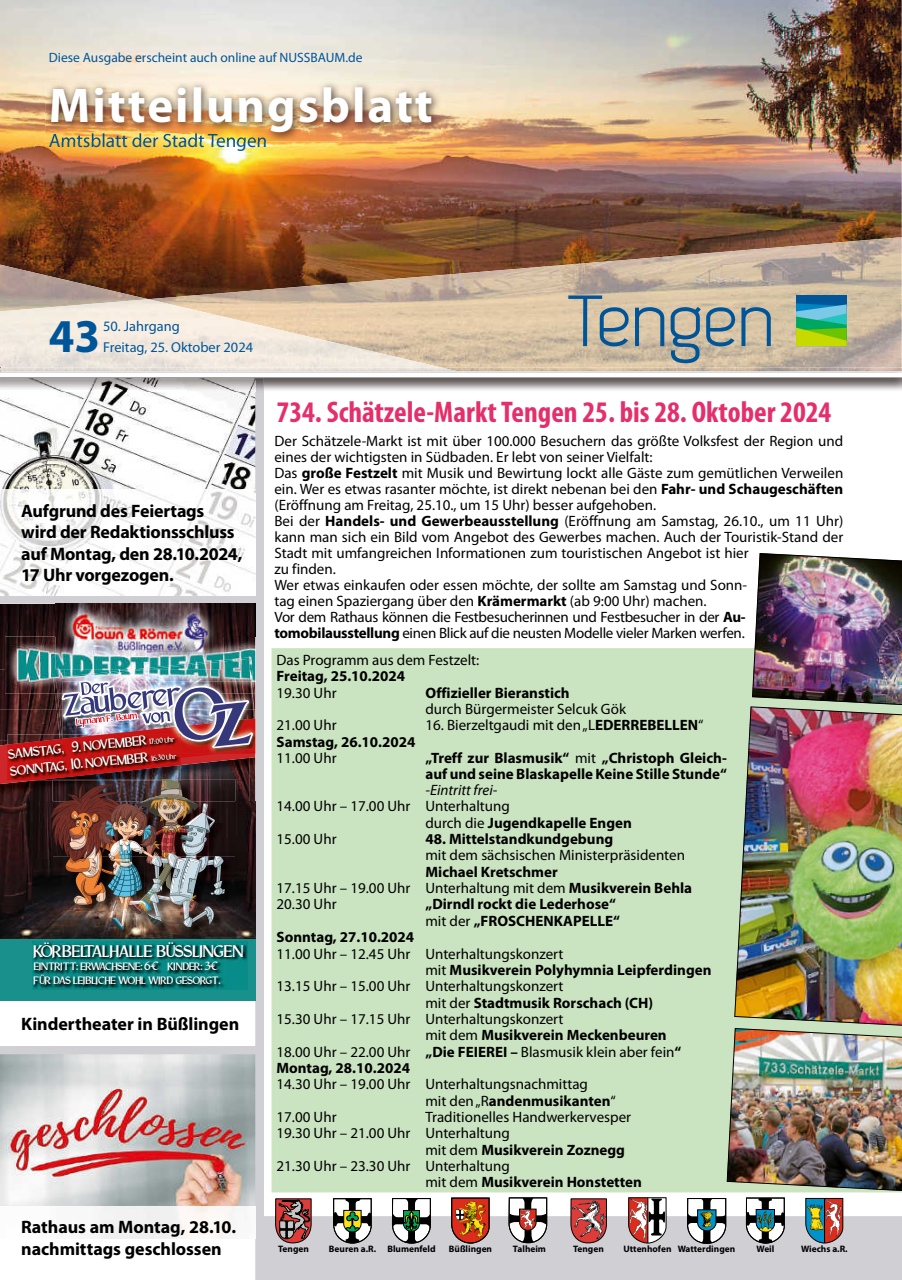
<style>
.page{position:relative;width:902px;height:1280px;background:#fff}
.page>*{position:absolute;margin:0;border:0;box-sizing:border-box;transform-origin:0 0}
.t1{font:700 48.9px "Myriad Pro";letter-spacing:.04em;color:#fff}
.t2{font:700 47.25px "Myriad Pro";color:#059}
.t3{font:700 condensed 30px "Myriad Pro";color:#e42f6b}
.t4{font:19.2px "Myriad Pro";color:#059}
.t5{font:700 18px/21.6px "Myriad Pro";letter-spacing:-.01em;color:#000}
.t6{font:18px "Dragon Fire";color:#fff}
.t7{font:15px/16px "Myriad Pro";color:#000}
.t8{font:700 15px/15.9px "Myriad Pro";color:#000}
.t9{font:italic 15px "Myriad Pro";color:#000}
.t10{font:14.4px/21px "Myriad Pro";color:#059}
.t11{font:14.1px/17px "Dragon Fire";color:#fff}
.t12{font:13.5px "Myriad Pro";color:#059}
.t13{font:11.4px/13.6px "Dragon Fire";color:#fff}
.t14{font:700 9.3px "Myriad Pro";color:#000}
.s1{font-size:7.2px}
.s2{font-weight:700}
.s3{font-weight:400}
</style>
<div class="page">
<div style="left:255px;top:378px;width:9px;height:901px;background:#cfcfd4"></div>
<img style="left:0;top:0;width:901px;height:265px">
<div style="left:0;top:595px;width:255px;height:8px;background:#cfcfd4"></div>
<img style="left:148px;top:237px;width:753px;height:130px">
<img style="left:0;top:265px;width:148px;height:34px">
<img style="left:0;top:299px;width:441px;height:68px">
<div style="left:796px;top:295px;width:50px;height:51px;background:#059"></div>
<svg style="left:796px;top:303px;width:50px;height:43px;background:#62bc68"></svg>
<svg style="left:568px;top:295px;width:96px;height:52px;background:#a8aba2"></svg>
<svg style="left:670px;top:307px;width:30px;height:56px;background:#81969e"></svg>
<svg style="left:706px;top:307px;width:64px;height:40px;background:#93a0a0"></svg>
<img style="left:45px;top:81px;width:396px;height:61px">
<img style="left:49px;top:133px;width:217px;height:9px">
<div style="left:271px;top:648px;width:481px;height:380px;background:#cae3c0"></div>
<img style="left:0;top:391px;width:255px;height:98px">
<img style="left:0;top:604px;width:55px;height:65px">
<img style="left:55px;top:604px;width:200px;height:32px">
<img style="left:0;top:669px;width:5px;height:11px">
<img style="left:0;top:930px;width:53px;height:9px">
<img style="left:236px;top:930px;width:19px;height:9px">
<img style="left:5px;top:636px;width:51px;height:44px">
<img style="left:223px;top:636px;width:32px;height:29px">
<img style="left:253px;top:665px;width:2px;height:15px">
<img style="left:55px;top:636px;width:168px;height:33px">
<img style="left:53px;top:930px;width:183px;height:9px">
<img style="left:53px;top:671px;width:3px;height:9px">
<img style="left:223px;top:657px;width:30px;height:23px">
<img style="left:135px;top:660px;width:83px;height:9px">
<img style="left:56px;top:669px;width:162px;height:11px">
<img style="left:218px;top:659px;width:33px;height:21px">
<img style="left:150px;top:661px;width:73px;height:8px">
<img style="left:0;top:680px;width:255px;height:250px">
<img style="left:62px;top:739px;width:119px;height:29px">
<img style="left:63px;top:735px;width:118px;height:19px">
<div style="left:0;top:939px;width:255px;height:62px;background:#19908c"></div>
<img style="left:33px;top:941px;width:215px;height:48px">
<img style="left:0;top:489px;width:255px;height:106px">
<img style="left:0;top:377px;width:901px;height:13px">
<svg style="left:255px;top:378px;width:9px;height:14px"></svg>
<img style="left:458px;top:367px;width:443px;height:4px">
<img style="left:0;top:367px;width:458px;height:4px">
<img style="left:0;top:378px;width:255px;height:13px">
<img style="left:752px;top:553px;width:149px;height:153px">
<img style="left:734px;top:706px;width:167px;height:322px">
<img style="left:0;top:1028px;width:901px;height:252px">
<p class="t12" style="left:49px;top:49px;width:315px">Diese Ausgabe erscheint auch online auf NUSSBAUM.de</p>
<h1 class="t1" style="left:49px;top:74px;width:385px">Mitteilungsblatt</h1>
<p class="t4" style="left:49px;top:129px;width:220px">Amtsblatt der Stadt Tengen</p>
<h2 class="t2" style="left:49px;top:306px;width:53px">43</h2>
<p class="t10" style="left:103px;top:315px;width:151px">50. Jahrgang<br>Freitag, 25. Oktober 2024</p>
<p class="t5" style="left:21px;top:499px;width:223px">Aufgrund des Feiertags wird der Redaktionsschluss auf Montag, den 28.10.2024,<br>17 Uhr vorgezogen.</p>
<p class="t11" style="left:7px;top:746px;width:169px;rotate:-6deg">SAMSTAG, 9. NOVEMBER <span class="s1">17:00 Uhr<br></span>SONNTAG, 10. NOVEMBER <span class="s1">16:30 Uhr</span></p>
<p class="t6" style="left:34px;top:940px;width:211px">KÖRBELTALHALLE BÜSSLINGEN</p>
<p class="t13" style="left:34px;top:959px;width:188px">EINTRITT: ERWACHSENE: 6 € KINDER: 3 €<br>FÜR DAS LEIBLICHE WOHL WIRD GESORGT.</p>
<p class="t5" style="left:21px;top:1013px;width:219px">Kindertheater in Büßlingen</p>
<p class="t5" style="left:21px;top:1215px;width:216px">Rathaus am Montag, 28.10. nachmittags geschlossen</p>
<h3 class="t3" style="left:276px;top:395px;width:556px">734. Schätzele-Markt Tengen 25. bis 28. Oktober 2024</h3>
<p class="t7" style="left:274px;top:433px;width:570px">Der Schätzele-Markt ist mit über 100.000 Besuchern das größte Volksfest der Region und eines der wichtigsten in Südbaden. Er lebt von seiner Vielfalt:<br>Das <span class="s2">große Festzelt</span> mit Musik und Bewirtung lockt alle Gäste zum gemütlichen Verweilen ein. Wer es etwas rasanter möchte, ist direkt nebenan bei den <span class="s2">Fahr- und Schaugeschäften </span>(Eröffnung am Freitag, 25.10., um 15 Uhr) besser aufgehoben.<br>Bei der <span class="s2">Handels- und Gewerbeausstellung</span> (Eröffnung am Samstag, 26.10., um 11 Uhr) kann man sich ein Bild vom Angebot des Gewerbes machen. Auch der Touristik-Stand der Stadt mit umfangreichen Informationen zum touristischen Angebot ist hier<br>zu finden.<br>Wer etwas einkaufen oder essen möchte, der sollte am Samstag und Sonn-<br>tag einen Spaziergang über den <span class="s2">Krämermarkt</span> (ab 9:00 Uhr) machen.<br>Vor dem Rathaus können die Festbesucherinnen und Festbesucher in der <span class="s2">Au&shy;tomobilausstellung</span> einen Blick auf die neusten Modelle vieler Marken werfen.</p>
<p class="t7" style="left:276px;top:652px;width:204px">Das Programm aus dem Festzelt:</p>
<p class="t8" style="left:276px;top:668px;width:130px">Freitag, 25.10.2024</p>
<p class="t7" style="left:276px;top:684px;width:61px">19.30 Uhr</p>
<p class="t8" style="left:425px;top:684px;width:146px">Offizieller Bieranstich</p>
<p class="t7" style="left:425px;top:701px;width:202px">durch Bürgermeister Selcuk Gök</p>
<p class="t7" style="left:276px;top:717px;width:61px">21.00 Uhr</p>
<p class="t7" style="left:425px;top:717px;width:279px">16. Bierzeltgaudi mit den „L<span class="s2">EDERREBELLEN</span>“</p>
<p class="t8" style="left:276px;top:733px;width:140px">Samstag, 26.10.2024</p>
<p class="t7" style="left:276px;top:750px;width:61px">11.00 Uhr</p>
<p class="t8" style="left:425px;top:750px;width:303px">„Treff zur Blasmusik“ <span class="s3">mit</span> „Christoph Gleich&shy;auf und seine Blaskapelle Keine Stille Stunde“</p>
<p class="t9" style="left:425px;top:781px;width:73px">-Eintritt frei-</p>
<p class="t7" style="left:276px;top:798px;width:235px">14.00 Uhr – 17.00 Uhr Unterhaltung</p>
<p class="t8" style="left:425px;top:814px;width:208px"><span class="s3">durch die</span> Jugendkapelle Engen</p>
<p class="t7" style="left:276px;top:831px;width:61px">15.00 Uhr</p>
<p class="t8" style="left:425px;top:831px;width:189px">48. Mittelstandkundgebung</p>
<p class="t7" style="left:425px;top:847px;width:261px">mit dem sächsischen Ministerpräsidenten</p>
<p class="t7" style="left:276px;top:863px;width:417px;text-indent:149px"><span class="s2">Michael Kretschmer<br></span>17.15 Uhr – 19.00 Uhr Unterhaltung mit dem <span class="s2">Musikverein Behla<br></span>20.30 Uhr</p>
<p class="t8" style="left:425px;top:896px;width:196px;line-height:16.4px">„Dirndl rockt die Lederhose“ <span class="s3">mit der</span> „FROSCHENKAPELLE“</p>
<p class="t8" style="left:276px;top:929px;width:139px">Sonntag, 27.10.2024</p>
<p class="t7" style="left:276px;top:945px;width:288px">11.00 Uhr – 12.45 Uhr Unterhaltungskonzert</p>
<p class="t8" style="left:425px;top:961px;width:287px"><span class="s3">mit</span> Musikverein Polyhymnia Leipferdingen</p>
<p class="t7" style="left:276px;top:978px;width:288px">13.15 Uhr – 15.00 Uhr Unterhaltungskonzert</p>
<p class="t8" style="left:425px;top:994px;width:229px"><span class="s3">mit der</span> Stadtmusik Rorschach (CH)</p>
<p class="t7" style="left:276px;top:1010px;width:288px">15.30 Uhr – 17.15 Uhr Unterhaltungskonzert</p>
<p class="t8" style="left:425px;top:1027px;width:243px"><span class="s3">mit dem</span> Musikverein Meckenbeuren</p>
<p class="t7" style="left:276px;top:1043px;width:406px">18.00 Uhr – 22.00 Uhr <span class="s2">„Die FEIEREI –</span> Blasmusik klein aber fein<span class="s2">“</span></p>
<p class="t8" style="left:276px;top:1059px;width:135px">Montag, 28.10.2024</p>
<p class="t7" style="left:276px;top:1076px;width:313px">14.30 Uhr – 19.00 Uhr Unterhaltungsnachmittag</p>
<p class="t8" style="left:425px;top:1092px;width:192px"><span class="s3">mit den „R</span>andenmusikanten<span class="s3">“</span></p>
<p class="t7" style="left:276px;top:1109px;width:61px">17.00 Uhr</p>
<p class="t7" style="left:425px;top:1109px;width:207px">Traditionelles Handwerkervesper</p>
<p class="t7" style="left:276px;top:1125px;width:235px">19.30 Uhr – 21.00 Uhr Unterhaltung</p>
<p class="t8" style="left:425px;top:1141px;width:201px"><span class="s3">mit dem</span> Musikverein Zoznegg</p>
<p class="t7" style="left:276px;top:1158px;width:235px">21.30 Uhr – 23.30 Uhr Unterhaltung</p>
<p class="t8" style="left:425px;top:1174px;width:218px"><span class="s3">mit dem</span> Musikverein Honstetten</p>
<p class="t14" style="left:278px;top:1243px;width:32px">Tengen</p>
<p class="t14" style="left:329px;top:1243px;width:108px">Beuren a.R. Blumenfeld</p>
<p class="t14" style="left:449px;top:1243px;width:45px">Büßlingen</p>
<p class="t14" style="left:513px;top:1243px;width:35px">Talheim</p>
<p class="t14" style="left:573px;top:1243px;width:32px">Tengen</p>
<p class="t14" style="left:623px;top:1243px;width:113px">Uttenhofen Watterdingen</p>
<p class="t14" style="left:756px;top:1243px;width:19px">Weil</p>
<p class="t14" style="left:801px;top:1243px;width:48px">Wiechs a.R.</p>
</div>
